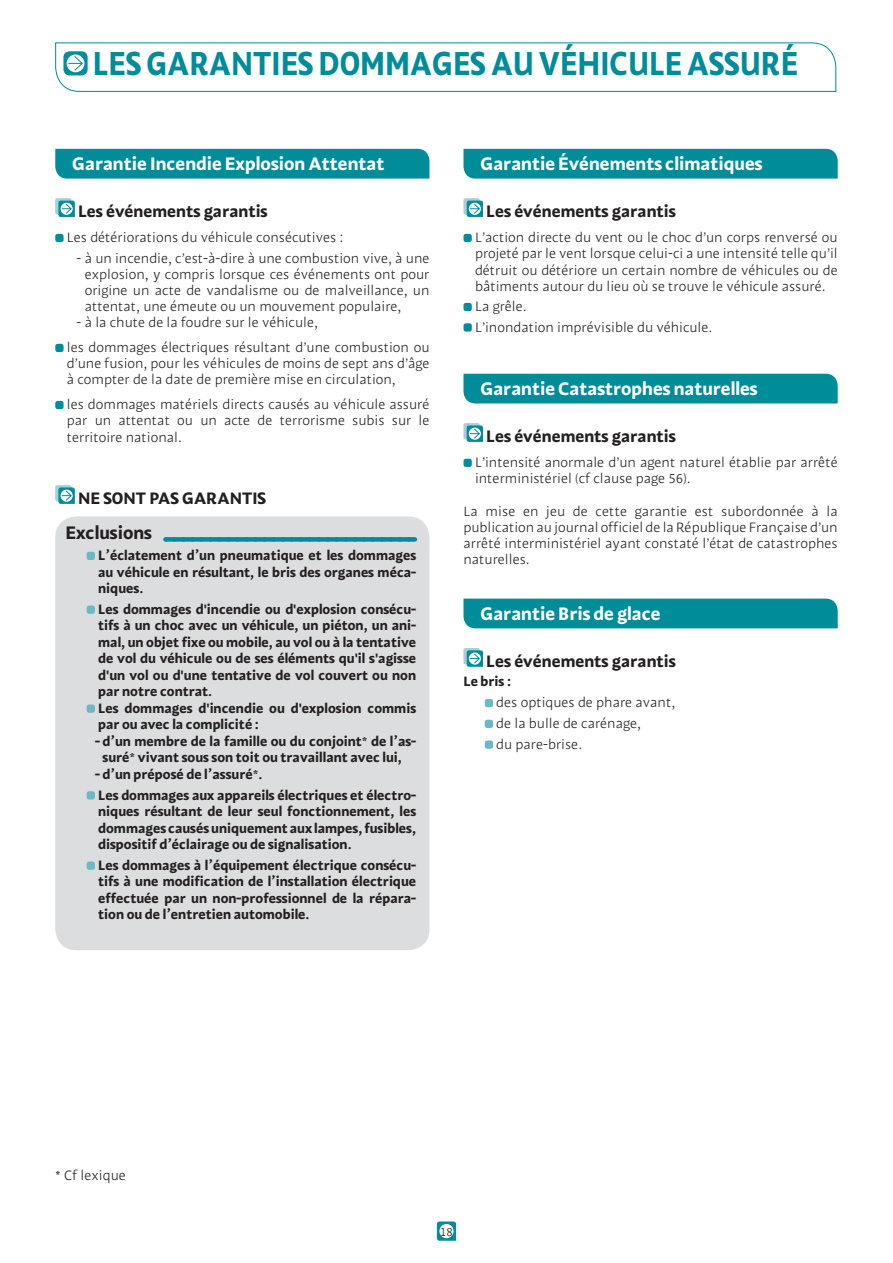
<style>
.page{position:relative;width:893px;height:1263px;background:#fff}
.page>*{position:absolute;margin:0;border:0;box-sizing:border-box;transform-origin:0 0}
.t1{font:33px "MAAF Bold";color:#008c99;scale:.89 1}
.t2{font:18px "MAAF Bold";color:#fff}
.t3{font:18px "MAAF Bold";color:#231f20}
.t4{font:16.5px "MAAF Bold";color:#231f20}
.t5{font:13.5px/16.2px "MAAF Light";color:#231f20}
.t6{font:13.5px/16.5px "MAAF Bold";color:#231f20;text-align:justify}
.t7{font:12px "MAAF Light";color:#231f20}
</style>
<div class="page">
<svg style="left:436px;top:1221px;width:21px;height:20px"></svg>
<div style="left:440px;top:1224px;width:13px;height:14px;background:#fff;border-radius:50%"></div>
<div style="left:439px;top:1224px;width:15px;height:14px;border:1px solid #fff;border-radius:50%"></div>
<svg style="left:55px;top:42px;width:782px;height:50px"></svg>
<div style="left:55px;top:149px;width:374px;height:30px;background:#008c99"></div>
<div style="left:56px;top:199px;width:15px;height:15px;background:#a4d2d8;border-radius:2px"></div>
<div style="left:55px;top:198px;width:17px;height:17px;border:1px solid #a4d2d8;border-radius:2px"></div>
<svg style="left:58px;top:200px;width:17px;height:17px"></svg>
<div style="left:55px;top:234px;width:9px;height:8px;background:#008c99;border-radius:2px"></div>
<div style="left:55px;top:344px;width:9px;height:8px;background:#008c99;border-radius:2px"></div>
<div style="left:55px;top:401px;width:9px;height:8px;background:#008c99;border-radius:2px"></div>
<div style="left:56px;top:486px;width:15px;height:15px;background:#a4d2d8;border-radius:2px"></div>
<div style="left:55px;top:485px;width:17px;height:16px;border:1px solid #a4d2d8;border-radius:2px"></div>
<svg style="left:58px;top:487px;width:17px;height:17px"></svg>
<div style="left:55px;top:516px;width:374px;height:434px;background:#dcddde;border-radius:21px"></div>
<div style="left:165px;top:537px;width:249px;height:5px;background:#008c99"></div>
<svg style="left:174px;top:537px;width:241px;height:5px"></svg>
<div style="left:87px;top:552px;width:8px;height:8px;background:#6ab9c3;border-radius:2px"></div>
<div style="left:87px;top:605px;width:8px;height:9px;background:#6ab9c3;border-radius:2px"></div>
<div style="left:87px;top:704px;width:8px;height:9px;background:#6ab9c3;border-radius:2px"></div>
<div style="left:87px;top:791px;width:8px;height:8px;background:#6ab9c3;border-radius:2px"></div>
<div style="left:87px;top:861px;width:8px;height:9px;background:#6ab9c3;border-radius:2px"></div>
<div style="left:463px;top:149px;width:375px;height:30px;background:#008c99"></div>
<div style="left:464px;top:199px;width:15px;height:15px;background:#a4d2d8;border-radius:2px"></div>
<div style="left:463px;top:198px;width:17px;height:17px;border:1px solid #a4d2d8;border-radius:2px"></div>
<svg style="left:466px;top:200px;width:17px;height:17px"></svg>
<div style="left:463px;top:234px;width:9px;height:8px;background:#008c99;border-radius:2px"></div>
<div style="left:463px;top:303px;width:9px;height:8px;background:#008c99;border-radius:2px"></div>
<div style="left:463px;top:323px;width:9px;height:9px;background:#008c99;border-radius:2px"></div>
<div style="left:463px;top:374px;width:375px;height:29px;background:#008c99"></div>
<div style="left:464px;top:424px;width:15px;height:15px;background:#a4d2d8;border-radius:2px"></div>
<div style="left:463px;top:423px;width:17px;height:16px;border:1px solid #a4d2d8;border-radius:2px"></div>
<svg style="left:466px;top:425px;width:17px;height:17px"></svg>
<div style="left:463px;top:459px;width:9px;height:8px;background:#008c99;border-radius:2px"></div>
<div style="left:463px;top:599px;width:375px;height:29px;background:#008c99"></div>
<div style="left:464px;top:648px;width:15px;height:16px;background:#a4d2d8;border-radius:2px"></div>
<div style="left:463px;top:648px;width:17px;height:16px;border:1px solid #a4d2d8;border-radius:2px"></div>
<svg style="left:466px;top:650px;width:17px;height:17px"></svg>
<div style="left:485px;top:699px;width:8px;height:8px;background:#6ab9c3;border-radius:2px"></div>
<div style="left:485px;top:720px;width:8px;height:8px;background:#6ab9c3;border-radius:2px"></div>
<div style="left:485px;top:740px;width:8px;height:9px;background:#6ab9c3;border-radius:2px"></div>
<h1 class="t1" style="left:93px;top:52px;width:794px">LES GARANTIES DOMMAGES AU VÉHICULE ASSURÉ</h1>
<h2 class="t2" style="left:72px;top:158px;width:314px">Garantie Incendie Explosion Attentat</h2>
<p class="t4" style="left:78px;top:205px;width:191px">Les événements garantis</p>
<p class="t5" style="left:67px;top:231px;width:278px">Les détériorations du véhicule consécutives :</p>
<p class="t5" style="left:85px;top:251px;width:346px;text-align:justify;text-indent:-8px">- à un incendie, c’est-à-dire à une combustion vive, à une explosion, y compris lorsque ces événements ont pour origine un acte de vandalisme ou de malveillance, un attentat, une émeute ou un mouvement populaire,</p>
<p class="t5" style="left:67px;top:312px;width:364px;line-height:24.8px;text-indent:10px">- à la chute de la foudre sur le véhicule,<br>les dommages électriques résultant d’une combustion ou</p>
<p class="t5" style="left:67px;top:357px;width:364px">d’une fusion, pour les véhicules de moins de sept ans d’âge à compter de la date de première mise en circulation,</p>
<p class="t5" style="left:67px;top:398px;width:364px;text-align:justify">les dommages matériels directs causés au véhicule assuré par un attentat ou un acte de terrorisme subis sur le territoire national.</p>
<p class="t4" style="left:78px;top:492px;width:190px">NE SONT PAS GARANTIS</p>
<h2 class="t3" style="left:65px;top:526px;width:88px">Exclusions</h2>
<p class="t6" style="left:98px;top:548px;width:319px">L’éclatement d’un pneumatique et les dommages au véhicule en résultant, le bris des organes méca&shy;niques.</p>
<p class="t6" style="left:98px;top:602px;width:319px;text-align:left">Les dommages d'incendie ou d'explosion consécu&shy;tifs à un choc avec un véhicule, un piéton, un ani&shy;mal, un objet fixe ou mobile, au vol ou à la tentative de vol du véhicule ou de ses éléments qu'il s'agisse d'un vol ou d'une tentative de vol couvert ou non par notre contrat.<br>Les dommages d'incendie ou d'explosion commis par ou avec la complicité :</p>
<p class="t6" style="left:95px;top:734px;width:323px;text-align:center">- d’un membre de la famille ou du conjoint* de l’as&shy;suré* vivant sous son toit ou travaillant avec lui,</p>
<p class="t6" style="left:95px;top:765px;width:323px;line-height:20.7px">- d’un préposé de l’assuré*.<br>Les dommages aux appareils électriques et électro-</p>
<p class="t6" style="left:98px;top:804px;width:319px">niques résultant de leur seul fonctionnement, les dommages causés uniquement aux lampes, fusibles, dispositif d’éclairage ou de signalisation.</p>
<p class="t6" style="left:98px;top:858px;width:319px">Les dommages à l’équipement électrique consécu&shy;tifs à une modification de l’installation électrique effectuée par un non-professionnel de la répara&shy;tion ou de l’entretien automobile.</p>
<h2 class="t2" style="left:480px;top:158px;width:284px">Garantie Événements climatiques</h2>
<p class="t4" style="left:486px;top:205px;width:191px">Les événements garantis</p>
<p class="t5" style="left:475px;top:231px;width:364px;text-align:justify">L’action directe du vent ou le choc d’un corps renversé ou projeté par le vent lorsque celui-ci a une intensité telle qu’il détruit ou détériore un certain nombre de véhicules ou de bâtiments autour du lieu où se trouve le véhicule assuré.</p>
<p class="t5" style="left:475px;top:298px;width:239px;line-height:20.4px">La grêle.<br>L’inondation imprévisible du véhicule.</p>
<h2 class="t2" style="left:480px;top:382px;width:279px">Garantie Catastrophes naturelles</h2>
<p class="t4" style="left:486px;top:430px;width:191px">Les événements garantis</p>
<p class="t5" style="left:475px;top:456px;width:364px">L’intensité anormale d’un agent naturel établie par arrêté interministériel (cf clause page 56).</p>
<p class="t5" style="left:463px;top:504px;width:376px;text-align:justify">La mise en jeu de cette garantie est subordonnée à la publication au journal officiel de la République Française d’un arrêté interministériel ayant constaté l’état de catastrophes naturelles.</p>
<h2 class="t2" style="left:480px;top:607px;width:182px">Garantie Bris de glace</h2>
<p class="t4" style="left:486px;top:655px;width:191px">Les événements garantis</p>
<p class="t6" style="left:463px;top:675px;width:49px">Le bris :</p>
<p class="t5" style="left:496px;top:694px;width:180px;line-height:20.7px">des optiques de phare avant, de la bulle de carénage,<br>du pare-brise.</p>
<p class="t5" style="left:55px;top:1168px;width:72px">* Cf lexique</p>
<p class="t7" style="left:440px;top:1227px;width:15px">18</p>
</div>
